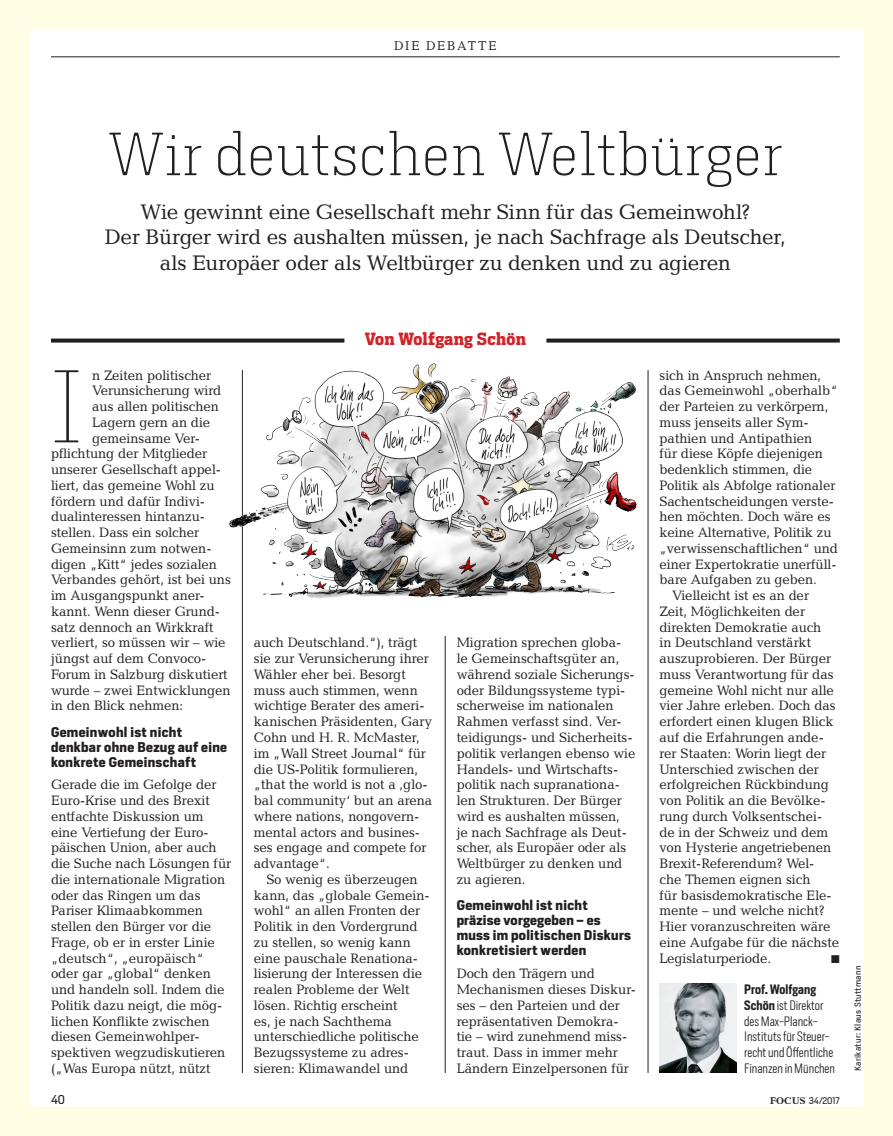
<style>
.page{position:relative;width:893px;height:1136px;background:#fff}
.page>*{position:absolute;margin:0;border:0;box-sizing:border-box;transform-origin:0 0}
.t1{font:300 100.95px "Heron Serif";color:#231f20}
.t2{font:300 58.5px "Heron Serif";color:#231f20;scale:1.04 1}
.t3{font:21.3px/25.5px "Candida Focus Roman";letter-spacing:-.01em;color:#231f20;text-align:center}
.t4{font:700 16.5px "Heron Serif";letter-spacing:.02em;color:#d1232a}
.t5{font:13.8px/15.8px "Candida Focus Roman";color:#231f20}
.t6{font:700 13.2px/15px "Heron Sans";letter-spacing:.025em;color:#231f20}
.t7{font:12.9px "Candida Focus Roman";letter-spacing:.13em;color:#231f20}
.t8{font:300 12.75px/15.8px "Heron Sans Cond";color:#231f20}
.t9{font:12px "Heron Sans";color:#231f20}
.t10{font:11.25px "Zapf Dingbats";color:#231f20}
.t11{font:9px "Heron Sans";color:#231f20}
.t12{font:8.25px "Heron Sans";letter-spacing:.04em;color:#231f20}
.s1{font-weight:600}
.s2{font-family:"Candida Focus";font-weight:700;font-size:9.75px}
</style>
<div class="page">
<div style="left:0;top:0;width:893px;height:1135px;background:#fffce4"></div>
<div style="left:30px;top:30px;width:833px;height:1076px;background:#fff"></div>
<svg style="left:51px;top:338px;width:172px;height:4px"></svg>
<svg style="left:662px;top:338px;width:178px;height:4px"></svg>
<hr style="left:51px;top:56px;width:789px;height:1px;background:#231f20">
<img style="left:659px;top:983px;width:77px;height:89px">
<hr style="left:445px;top:636px;width:1px;height:436px;background:#231f20">
<hr style="left:242px;top:370px;width:1px;height:702px;background:#231f20">
<hr style="left:648px;top:370px;width:1px;height:702px;background:#231f20">
<img style="left:223px;top:338px;width:439px;height:266px">
<p class="t7" style="left:394px;top:39px;width:104px">DIE DEBATTE</p>
<h2 class="t2" style="left:108px;top:118px;width:651px">Wir deutschen Weltbürger</h2>
<h3 class="t3" style="left:105px;top:198px;width:683px">Wie gewinnt eine Gesellschaft mehr Sinn für das Gemeinwohl?<br>Der Bürger wird es aushalten müssen, je nach Sachfrage als Deutscher, als Europäer oder als Weltbürger zu denken und zu agieren</h3>
<h1 class="t1" style="left:49px;top:344px;width:36px">I</h1>
<p class="t5" style="left:92px;top:367px;width:121px">n Zeiten politischer</p>
<p class="t5" style="left:92px;top:382px;width:130px">Verunsicherung wird</p>
<p class="t5" style="left:92px;top:398px;width:128px">aus allen politischen</p>
<p class="t5" style="left:92px;top:414px;width:119px">Lagern gern an die</p>
<p class="t5" style="left:92px;top:430px;width:109px">gemeinsame Ver-</p>
<p class="t5" style="left:51px;top:445px;width:158px">pflichtung der Mitglieder</p>
<p class="t5" style="left:51px;top:461px;width:172px">unserer Gesellschaft appel-</p>
<p class="t5" style="left:51px;top:477px;width:165px">liert, das gemeine Wohl zu</p>
<p class="t5" style="left:51px;top:493px;width:156px">fördern und dafür Indivi-</p>
<p class="t5" style="left:51px;top:508px;width:156px">dualinteressen hintanzu-</p>
<p class="t5" style="left:51px;top:524px;width:150px">stellen. Dass ein solcher</p>
<p class="t5" style="left:51px;top:540px;width:162px">Gemeinsinn zum notwen-</p>
<p class="t5" style="left:51px;top:556px;width:168px">digen „Kitt“ jedes sozialen</p>
<p class="t5" style="left:51px;top:571px;width:181px">Verbandes gehört, ist bei uns</p>
<p class="t5" style="left:51px;top:587px;width:155px">im Ausgangspunkt aner-</p>
<p class="t5" style="left:51px;top:603px;width:170px">kannt. Wenn dieser Grund-</p>
<p class="t5" style="left:51px;top:619px;width:164px">satz dennoch an Wirkkraft</p>
<p class="t5" style="left:51px;top:634px;width:176px">verliert, so müssen wir – wie</p>
<p class="t5" style="left:51px;top:650px;width:157px">jüngst auf dem Convoco-</p>
<p class="t5" style="left:51px;top:666px;width:178px">Forum in Salzburg diskutiert</p>
<p class="t5" style="left:51px;top:682px;width:181px">wurde – zwei Entwicklungen</p>
<p class="t5" style="left:51px;top:697px;width:134px">in den Blick nehmen:</p>
<p class="t6" style="left:51px;top:724px;width:178px">Gemeinwohl ist nicht denkbar ohne Bezug auf eine konkrete Gemeinschaft</p>
<p class="t5" style="left:51px;top:776px;width:182px">Gerade die im Gefolge der<br>Euro-Krise und des Brexit entfachte Diskussion um eine Vertiefung der Euro&shy;päischen Union, aber auch die Suche nach Lösungen für die internationale Migration oder das Ringen um das<br>Pariser Klimaabkommen stellen den Bürger vor die<br>Frage, ob er in erster Linie „deutsch“, „europäisch“ oder gar „global“ denken und handeln soll. Indem die<br>Politik dazu neigt, die mög&shy;lichen Konflikte zwischen diesen Gemeinwohlper&shy;spektiven wegzudiskutieren („Was Europa nützt, nützt</p>
<p class="t4" style="left:365px;top:328px;width:163px">Von Wolfgang Schön</p>
<p class="t5" style="left:254px;top:634px;width:180px">auch Deutschland.“), trägt sie zur Verunsicherung ihrer<br>Wähler eher bei. Besorgt muss auch stimmen, wenn wichtige Berater des ameri&shy;kanischen Präsidenten, Gary<br>Cohn und H. R. McMaster, im „Wall Street Journal“ für die US-Politik formulieren, „that the world is not a ‚glo&shy;bal community‘ but an arena where nations, nongovern&shy;mental actors and busines&shy;ses engage and compete for advantage“.</p>
<p class="t5" style="left:254px;top:871px;width:177px;text-indent:13px">So wenig es überzeugen kann, das „globale Gemein&shy;wohl“ an allen Fronten der<br>Politik in den Vordergrund zu stellen, so wenig kann eine pauschale Renationa&shy;lisierung der Interessen die realen Probleme der Welt lösen. Richtig erscheint<br>es, je nach Sachthema unterschiedliche politische<br>Bezugssysteme zu adres&shy;sieren: Klimawandel und</p>
<p class="t5" style="left:457px;top:634px;width:180px">Migration sprechen globa&shy;le Gemeinschaftsgüter an, während soziale Sicherungs&shy;oder Bildungssysteme typi&shy;scherweise im nationalen<br>Rahmen verfasst sind. Ver&shy;teidigungs- und Sicherheits&shy;politik verlangen ebenso wie<br>Handels- und Wirtschafts&shy;politik nach supranationa&shy;len Strukturen. Der Bürger wird es aushalten müssen,<br>je nach Sachfrage als Deut&shy;scher, als Europäer oder als<br>Weltbürger zu denken und zu agieren.</p>
<p class="t6" style="left:457px;top:897px;width:176px">Gemeinwohl ist nicht präzise vorgegeben – es muss im politischen Diskurs konkretisiert werden</p>
<p class="t5" style="left:457px;top:965px;width:181px">Doch den Trägern und<br>Mechanismen dieses Diskur&shy;ses – den Parteien und der repräsentativen Demokra&shy;tie – wird zunehmend miss&shy;traut. Dass in immer mehr<br>Ländern Einzelpersonen für</p>
<p class="t5" style="left:659px;top:367px;width:163px">sich in Anspruch nehmen,</p>
<p class="t5" style="left:659px;top:382px;width:180px">das Gemeinwohl „oberhalb“</p>
<p class="t5" style="left:659px;top:398px;width:170px">der Parteien zu verkörpern,</p>
<p class="t5" style="left:659px;top:414px;width:151px">muss jenseits aller Sym-</p>
<p class="t5" style="left:659px;top:430px;width:154px">pathien und Antipathien</p>
<p class="t5" style="left:659px;top:445px;width:165px">für diese Köpfe diejenigen</p>
<p class="t5" style="left:659px;top:461px;width:154px">bedenklich stimmen, die</p>
<p class="t5" style="left:659px;top:477px;width:178px">Politik als Abfolge rationaler</p>
<p class="t5" style="left:659px;top:493px;width:176px">Sachentscheidungen verste-</p>
<p class="t5" style="left:659px;top:508px;width:173px">hen möchten. Doch wäre es</p>
<p class="t5" style="left:659px;top:524px;width:174px">keine Alternative, Politik zu</p>
<p class="t5" style="left:659px;top:540px;width:180px">„verwissenschaftlichen“ und</p>
<p class="t5" style="left:659px;top:556px;width:179px">einer Expertokratie unerfüll-</p>
<p class="t5" style="left:659px;top:571px;width:159px">bare Aufgaben zu geben.</p>
<p class="t5" style="left:672px;top:587px;width:138px">Vielleicht ist es an der</p>
<p class="t5" style="left:659px;top:603px;width:147px">Zeit, Möglichkeiten der</p>
<p class="t5" style="left:659px;top:619px;width:163px">direkten Demokratie auch</p>
<p class="t5" style="left:659px;top:634px;width:153px">in Deutschland verstärkt</p>
<p class="t5" style="left:659px;top:650px;width:173px">auszuprobieren. Der Bürger</p>
<p class="t5" style="left:659px;top:666px;width:176px">muss Verantwortung für das</p>
<p class="t5" style="left:659px;top:682px;width:176px">gemeine Wohl nicht nur alle</p>
<p class="t5" style="left:659px;top:697px;width:178px">vier Jahre erleben. Doch das</p>
<p class="t5" style="left:659px;top:713px;width:176px">erfordert einen klugen Blick</p>
<p class="t5" style="left:659px;top:729px;width:166px">auf die Erfahrungen ande-</p>
<p class="t5" style="left:659px;top:745px;width:168px">rer Staaten: Worin liegt der</p>
<p class="t5" style="left:659px;top:760px;width:161px">Unterschied zwischen der</p>
<p class="t5" style="left:659px;top:776px;width:171px">erfolgreichen Rückbindung</p>
<p class="t5" style="left:659px;top:792px;width:168px">von Politik an die Bevölke-</p>
<p class="t5" style="left:659px;top:808px;width:164px">rung durch Volksentschei-</p>
<p class="t5" style="left:659px;top:823px;width:170px">de in der Schweiz und dem</p>
<p class="t5" style="left:659px;top:839px;width:173px">von Hysterie angetriebenen</p>
<p class="t5" style="left:659px;top:855px;width:156px">Brexit-Referendum? Wel-</p>
<p class="t5" style="left:659px;top:871px;width:152px">che Themen eignen sich</p>
<p class="t5" style="left:659px;top:886px;width:174px">für basisdemokratische Ele-</p>
<p class="t5" style="left:659px;top:902px;width:167px">mente – und welche nicht?</p>
<p class="t5" style="left:659px;top:918px;width:172px">Hier voranzuschreiten wäre</p>
<p class="t5" style="left:659px;top:934px;width:181px">eine Aufgabe für die nächste</p>
<p class="t5" style="left:659px;top:949px;width:113px">Legislaturperiode.</p>
<p class="t10" style="left:831px;top:953px;width:10px">■</p>
<p class="t8" style="left:744px;top:981px;width:92px"><span class="s1">Prof. Wolfgang<br>Schön</span> ist Direktor des Max-Planck-<br>Instituts für Steuer&shy;recht und Öffentliche<br>Finanzen in München</p>
<p class="t9" style="left:51px;top:1092px;width:15px">40</p>
<p class="t11" style="left:770px;top:1095px;width:71px"><span class="s2">FOCUS</span> 34/2017</p>
<p class="t12" style="left:853px;top:1070px;width:107px;rotate:-90deg">Karikatur: Klaus Stuttmann</p>
</div>
